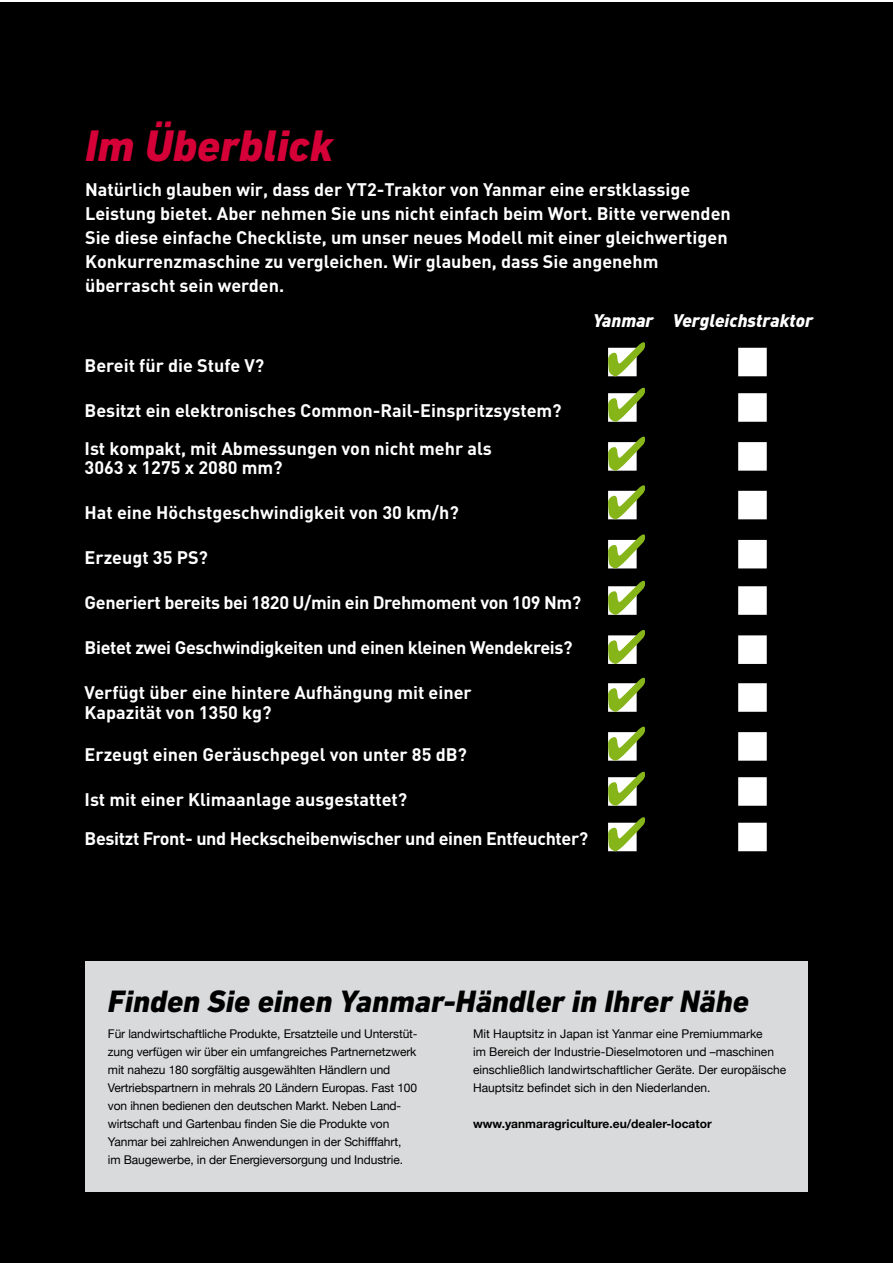
<style>
.page{position:relative;width:893px;height:1263px;background:#fff}
.page>*{position:absolute;margin:0;border:0;box-sizing:border-box;transform-origin:0 0}
.t1{font:italic 800 45px "DIN Next LT Pro";color:#d40037}
.t2{font:italic 800 31.5px "DIN Next LT Pro";color:#000}
.t3{font:700 18px/24px "DIN";color:#fff}
.t4{font:700 18px/39px "DIN";letter-spacing:-.02em;color:#fff}
.t5{font:italic 900 18px "DIN";color:#fff}
.t6{font:12px/18px "Helvetica Neue";letter-spacing:-.01em;color:#000}
.t7{font:700 12px "Helvetica Neue";color:#000}
</style>
<div class="page">
<div style="left:0;top:2px;width:893px;height:1261px;background:#000"></div>
<svg style="left:608px;top:342px;width:37px;height:34px"></svg>
<div style="left:738px;top:348px;width:29px;height:28px;background:#fff;border:2px solid #fff"></div>
<svg style="left:608px;top:388px;width:37px;height:34px"></svg>
<div style="left:738px;top:393px;width:29px;height:29px;background:#fff;border:2px solid #fff"></div>
<svg style="left:608px;top:485px;width:37px;height:34px"></svg>
<div style="left:738px;top:491px;width:29px;height:28px;background:#fff;border:2px solid #fff"></div>
<svg style="left:608px;top:581px;width:37px;height:34px"></svg>
<div style="left:738px;top:586px;width:29px;height:29px;background:#fff;border:2px solid #fff"></div>
<svg style="left:608px;top:678px;width:37px;height:34px"></svg>
<div style="left:738px;top:683px;width:29px;height:29px;background:#fff;border:2px solid #fff"></div>
<svg style="left:608px;top:437px;width:37px;height:34px"></svg>
<div style="left:738px;top:442px;width:29px;height:29px;background:#fff;border:2px solid #fff"></div>
<svg style="left:608px;top:534px;width:37px;height:34px"></svg>
<div style="left:738px;top:540px;width:29px;height:28px;background:#fff;border:2px solid #fff"></div>
<svg style="left:608px;top:630px;width:37px;height:34px"></svg>
<div style="left:738px;top:635px;width:29px;height:29px;background:#fff;border:2px solid #fff"></div>
<svg style="left:608px;top:727px;width:37px;height:34px"></svg>
<div style="left:738px;top:732px;width:29px;height:29px;background:#fff;border:2px solid #fff"></div>
<svg style="left:608px;top:772px;width:37px;height:34px"></svg>
<div style="left:738px;top:777px;width:29px;height:29px;background:#fff;border:2px solid #fff"></div>
<svg style="left:608px;top:817px;width:37px;height:34px"></svg>
<div style="left:738px;top:823px;width:29px;height:28px;background:#fff;border:2px solid #fff"></div>
<div style="left:85px;top:961px;width:723px;height:231px;background:#d9dadb"></div>
<h1 class="t1" style="left:85px;top:120px;width:250px">Im Überblick</h1>
<p class="t3" style="left:85px;top:176px;width:647px">Natürlich glauben wir, dass der YT2-Traktor von Yanmar eine erstklassige Leistung bietet. Aber nehmen Sie uns nicht einfach beim Wort. Bitte verwenden Sie diese einfache Checkliste, um unser neues Modell mit einer gleichwertigen Konkurrenzmaschine zu vergleichen. Wir glauben, dass Sie angenehm überrascht sein werden.</p>
<h3 class="t5" style="left:593px;top:309px;width:222px">Yanmar Vergleichstraktor</h3>
<h3 class="t3" style="left:85px;top:353px;width:181px">Bereit für die Stufe V?</h3>
<h3 class="t3" style="left:85px;top:391px;width:479px;line-height:37.5px">Besitzt ein elektronisches Common-Rail-Einspritzsystem?<br>Ist kompakt, mit Abmessungen von nicht mehr als</h3>
<h3 class="t3" style="left:85px;top:455px;width:200px">3063 x 1275 x 2080 mm?</h3>
<h3 class="t3" style="left:85px;top:500px;width:376px">Hat eine Höchstgeschwindigkeit von 30 km/h?</h3>
<h3 class="t3" style="left:85px;top:545px;width:125px">Erzeugt 35 PS?</h3>
<h3 class="t4" style="left:85px;top:582px;width:498px">Generiert bereits bei 1820 U/min ein Drehmoment von 109 Nm?</h3>
<h3 class="t4" style="left:85px;top:627px;width:489px">Bietet zwei Geschwindigkeiten und einen kleinen Wendekreis?</h3>
<h3 class="t3" style="left:85px;top:682px;width:389px;line-height:19.5px">Verfügt über eine hintere Aufhängung mit einer<br>Kapazität von 1350 kg?</h3>
<h3 class="t3" style="left:85px;top:741px;width:384px">Erzeugt einen Geräuschpegel von unter 85 dB?</h3>
<h3 class="t4" style="left:85px;top:779px;width:505px">Ist mit einer Klimaanlage ausgestattet?<br>Besitzt Front- und Heckscheibenwischer und einen Entfeuchter?</h3>
<h2 class="t2" style="left:108px;top:983px;width:642px">Finden Sie einen Yanmar-Händler in Ihrer Nähe</h2>
<p class="t6" style="left:108px;top:1025px;width:311px">Für landwirtschaftliche Produkte, Ersatzteile und Unterstüt&shy;zung verfügen wir über ein umfangreiches Partnernetzwerk mit nahezu 180 sorgfältig ausgewählten Händlern und Vertriebspartnern in mehrals 20 Ländern Europas. Fast 100 von ihnen bedienen den deutschen Markt. Neben Land&shy;wirtschaft und Gartenbau finden Sie die Produkte von Yanmar bei zahlreichen Anwendungen in der Schifffahrt,<br>im Baugewerbe, in der Energieversorgung und Industrie.</p>
<p class="t6" style="left:473px;top:1025px;width:315px">Mit Hauptsitz in Japan ist Yanmar eine Premiummarke<br>im Bereich der Industrie-Dieselmotoren und –maschinen einschließlich landwirtschaftlicher Geräte. Der europäische Hauptsitz befindet sich in den Niederlanden.</p>
<p class="t7" style="left:473px;top:1116px;width:240px">www.yanmaragriculture.eu/dealer-locator</p>
</div>
